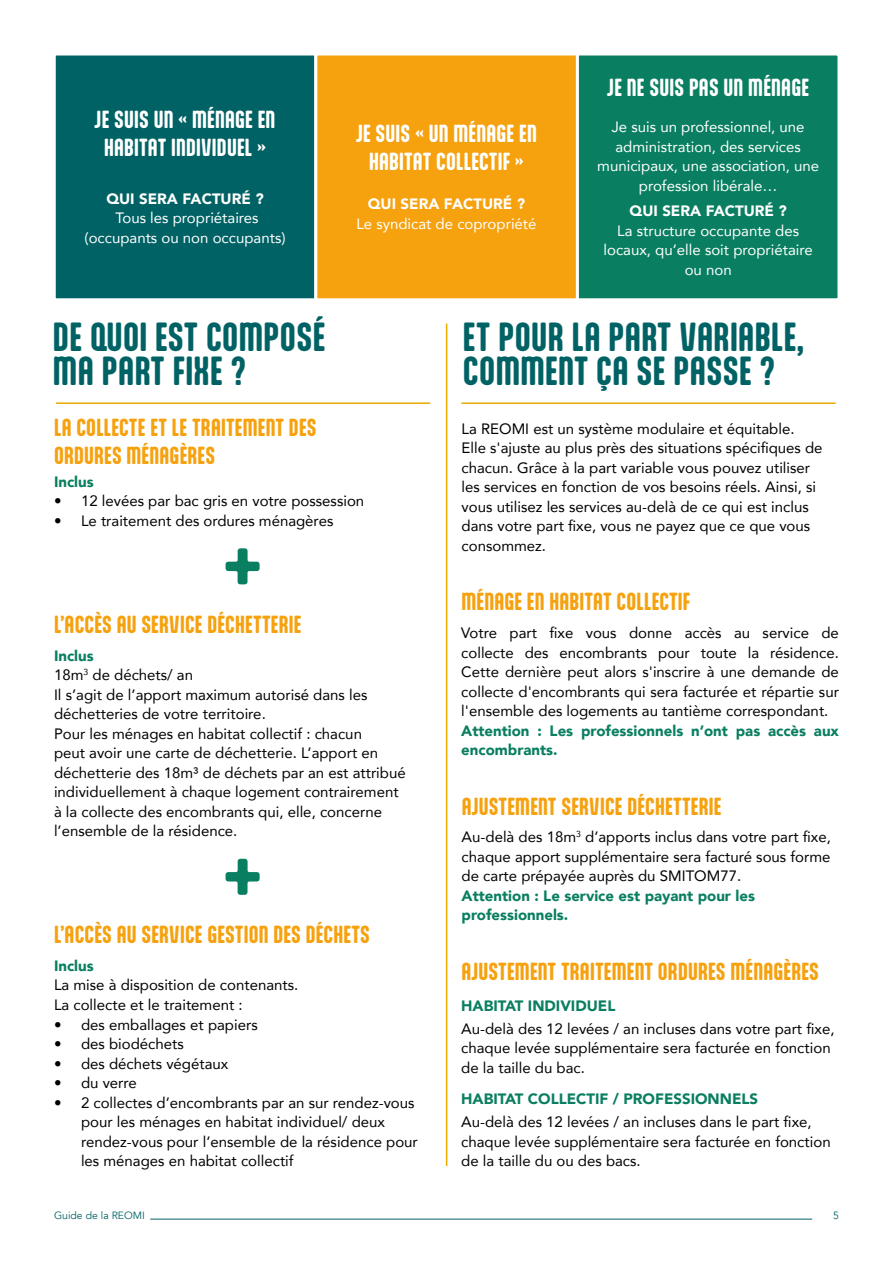
<style>
.page{position:relative;width:893px;height:1263px;background:#fff}
.page>*{position:absolute;margin:0;border:0;box-sizing:border-box;transform-origin:0 0}
.t1{font:700 72px "Aptly";color:#097e61}
.t2{font:700 34.5px/34.5px "Aptly";letter-spacing:.01em;color:#006264}
.t3{font:700 21px/27.9px "Aptly";letter-spacing:.01em;color:#f6a10e}
.t4{font:700 21px/27.9px "Aptly";letter-spacing:.01em;color:#fff;text-align:center}
.t5{font:15px/19.5px "Avenir";color:#000}
.t6{font:15px/19.5px "Avenir";color:#fff;text-align:center}
.t7{font:900 15px/19.5px "Avenir";color:#097e61}
.t8{font:900 15px "Avenir";color:#fff}
.t9{font:10.5px "Avenir";color:#006264}
.s1{font-weight:900;color:#097e61}
</style>
<div class="page">
<hr style="left:150px;top:1219px;width:662px;height:1px;background:#006264">
<div style="left:53px;top:52px;width:264px;height:249px;background:#006264;border:3px solid #fff"></div>
<div style="left:314px;top:52px;width:265px;height:249px;background:#f6a10e;border:3px solid #fff"></div>
<div style="left:576px;top:52px;width:264px;height:249px;background:#097e61;border:3px solid #fff"></div>
<hr style="left:446px;top:324px;width:1px;height:842px;background:#e8ab00">
<hr style="left:56px;top:402px;width:374px;height:2px;background:#e8ab00">
<hr style="left:461px;top:402px;width:375px;height:2px;background:#e8ab00">
<h3 class="t4" style="left:95px;top:105px;width:182px">JE SUIS UN « MÉNAGE EN<br>HABITAT INDIVIDUEL »</h3>
<p class="t8" style="left:106px;top:186px;width:159px">QUI SERA FACTURÉ ?</p>
<p class="t6" style="left:85px;top:208px;width:203px">Tous les propriétaires (occupants ou non occupants)</p>
<h2 class="t2" style="left:53px;top:319px;width:274px">DE QUOI EST COMPOSÉ<br>MA PART FIXE ?</h2>
<h3 class="t4" style="left:356px;top:119px;width:182px">JE SUIS « UN MÉNAGE EN<br>HABITAT COLLECTIF »</h3>
<p class="t8" style="left:368px;top:191px;width:159px">QUI SERA FACTURÉ ?</p>
<p class="t6" style="left:356px;top:213px;width:182px">Le syndicat de copropriété</p>
<h3 class="t4" style="left:607px;top:73px;width:203px">JE NE SUIS PAS UN MÉNAGE</h3>
<p class="t6" style="left:597px;top:117px;width:223px">Je suis un professionnel, une administration, des services municipaux, une association, une profession libérale…</p>
<p class="t8" style="left:630px;top:198px;width:159px">QUI SERA FACTURÉ ?</p>
<p class="t6" style="left:603px;top:220px;width:211px">La structure occupante des locaux, qu’elle soit propriétaire ou non</p>
<h2 class="t2" style="left:463px;top:319px;width:343px">ET POUR LA PART VARIABLE,<br>COMMENT ÇA SE PASSE ?</h2>
<h3 class="t3" style="left:54px;top:413px;width:264px">LA COLLECTE ET LE TRAITEMENT DES<br>ORDURES MÉNAGÈRES</h3>
<p class="t7" style="left:54px;top:471px;width:41px">Inclus</p>
<p class="t5" style="left:54px;top:491px;width:312px">• 12 levées par bac gris en votre possession</p>
<p class="t5" style="left:54px;top:510px;width:281px">• Le traitement des ordures ménagères</p>
<h1 class="t1" style="left:223px;top:518px;width:41px">+</h1>
<h3 class="t3" style="left:54px;top:610px;width:249px">L’ACCÈS AU SERVICE DÉCHETTERIE</h3>
<p class="t5" style="left:54px;top:645px;width:353px"><span class="s1">Inclus<br></span>18m<sup>3</sup> de déchets/ an<br>Il s’agit de l’apport maximum autorisé dans les déchetteries de votre territoire.<br>Pour les ménages en habitat collectif : chacun<br>peut avoir une carte de déchetterie. L’apport en déchetterie des 18m³ de déchets par an est attribué individuellement à chaque logement contrairement à la collecte des encombrants qui, elle, concerne l’ensemble de la résidence.</p>
<h1 class="t1" style="left:223px;top:828px;width:41px">+</h1>
<h3 class="t3" style="left:54px;top:920px;width:317px">L’ACCÈS AU SERVICE GESTION DES DÉCHETS</h3>
<p class="t7" style="left:54px;top:956px;width:41px">Inclus</p>
<p class="t5" style="left:54px;top:975px;width:246px">La mise à disposition de contenants.<br>La collecte et le traitement :</p>
<p class="t5" style="left:54px;top:1014px;width:205px">• des emballages et papiers</p>
<p class="t5" style="left:54px;top:1033px;width:131px">• des biodéchets</p>
<p class="t5" style="left:54px;top:1053px;width:176px">• des déchets végétaux</p>
<p class="t5" style="left:54px;top:1072px;width:84px">• du verre</p>
<p class="t5" style="left:81px;top:1092px;width:338px;text-indent:-27px">• 2 collectes d’encombrants par an sur rendez-vous pour les ménages en habitat individuel/ deux rendez-vous pour l’ensemble de la résidence pour les ménages en habitat collectif</p>
<p class="t5" style="left:462px;top:418px;width:362px">La REOMI est un système modulaire et équitable.<br>Elle s'ajuste au plus près des situations spécifiques de chacun. Grâce à la part variable vous pouvez utiliser les services en fonction de vos besoins réels. Ainsi, si vous utilisez les services au-delà de ce qui est inclus dans votre part fixe, vous ne payez que ce que vous consommez.</p>
<h3 class="t3" style="left:461px;top:587px;width:231px">MÉNAGE EN HABITAT COLLECTIF</h3>
<p class="t5" style="left:461px;top:623px;width:379px;text-align:justify">Votre part fixe vous donne accès au service de collecte des encombrants pour toute la résidence.<br>Cette dernière peut alors s'inscrire à une demande de collecte d'encombrants qui sera facturée et répartie sur l'ensemble des logements au tantième correspondant.</p>
<p class="t7" style="left:461px;top:720px;width:379px">Attention : Les professionnels n’ont pas accès aux encombrants.</p>
<h3 class="t3" style="left:462px;top:791px;width:261px">AJUSTEMENT SERVICE DÉCHETTERIE</h3>
<p class="t5" style="left:462px;top:827px;width:371px;text-align:justify">Au-delà des 18m<sup>3</sup> d’apports inclus dans votre part fixe, chaque apport supplémentaire sera facturé sous forme de carte prépayée auprès du SMITOM77.</p>
<p class="t7" style="left:462px;top:885px;width:295px">Attention : Le service est payant pour les professionnels.</p>
<h3 class="t3" style="left:461px;top:957px;width:359px">AJUSTEMENT TRAITEMENT ORDURES MÉNAGÈRES</h3>
<p class="t7" style="left:461px;top:995px;width:156px">HABITAT INDIVIDUEL</p>
<p class="t5" style="left:461px;top:1018px;width:375px">Au-delà des 12 levées / an incluses dans votre part fixe, chaque levée supplémentaire sera facturée en fonction de la taille du bac.</p>
<p class="t7" style="left:461px;top:1088px;width:298px">HABITAT COLLECTIF / PROFESSIONNELS</p>
<p class="t5" style="left:461px;top:1111px;width:371px">Au-delà des 12 levées / an incluses dans le part fixe, chaque levée supplémentaire sera facturée en fonction de la taille du ou des bacs.</p>
<p class="t9" style="left:54px;top:1209px;width:93px">Guide de la REOMI</p>
<p class="t9" style="left:833px;top:1209px;width:7px">5</p>
</div>
